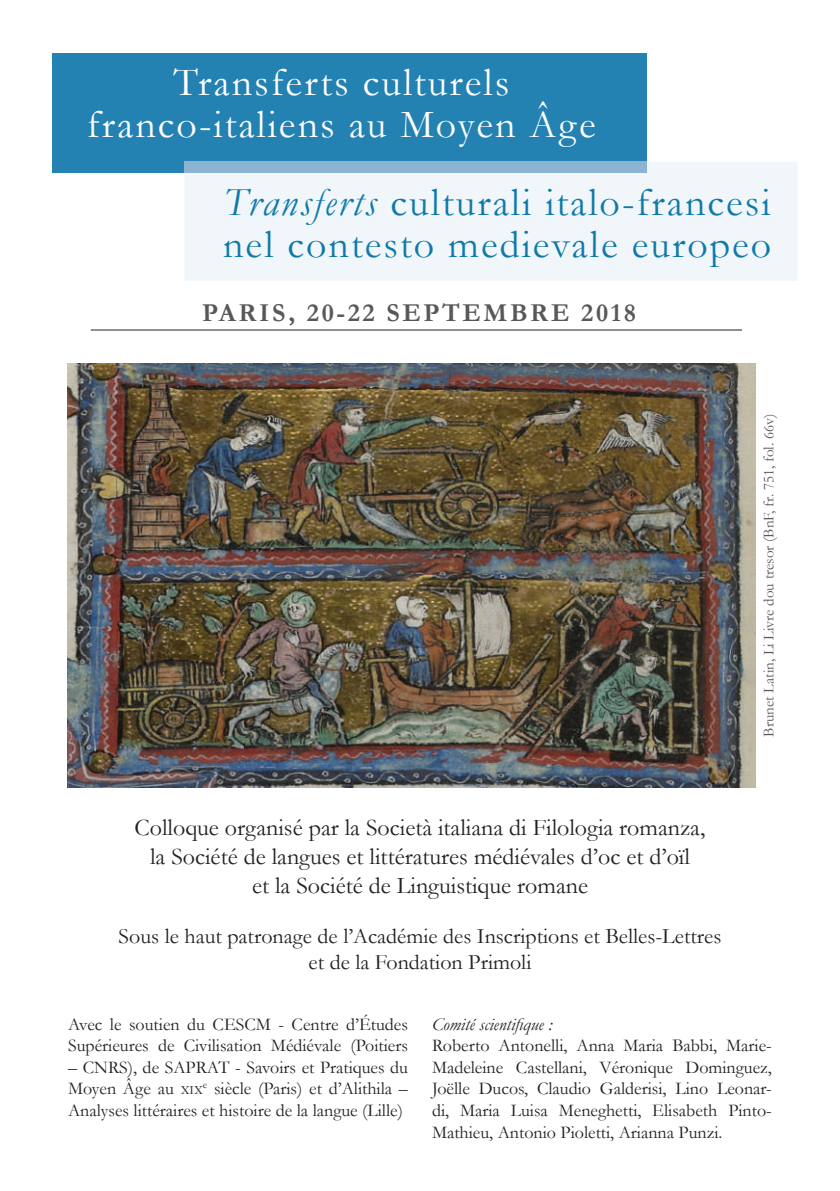
<style>
.page{position:relative;width:840px;height:1191px;background:#fff}
.page>*{position:absolute;margin:0;border:0;box-sizing:border-box;transform-origin:0 0}
.t1{font:40px/42px "Garamond";letter-spacing:.05em;color:#0f7aaa}
.t2{font:40px/42px "Garamond";letter-spacing:.05em;color:#fff;text-align:center}
.t3{font:700 26px "Garamond";letter-spacing:.1em;color:#57585a}
.t4{font:24px/28.8px "Garamond";color:#231f20;text-align:center}
.t5{font:22px/26.4px "Garamond";color:#231f20;text-align:center}
.t6{font:18px/21.6px "Garamond";color:#231f20;text-align:justify}
.t7{font:italic 18px "Garamond";color:#231f20}
.t8{font:15px "Garamond";color:#57585a}
.s1{font-style:italic}
.s2{font-size:12.6px}
</style>
<div class="page">
<div style="left:53px;top:54px;width:593px;height:119px;background:#2382b1"></div>
<div style="left:185px;top:162px;width:612px;height:119px;background:#f1f6fa"></div>
<div style="left:184px;top:162px;width:462px;height:11px;background:#8db3d2"></div>
<img style="left:67px;top:363px;width:688px;height:424px">
<hr style="left:91px;top:329px;width:650px;height:1px;background:#231f20">
<h1 class="t2" style="left:87px;top:61px;width:510px">Transferts culturels franco-italiens au Moyen Âge</h1>
<h1 class="t1" style="left:223px;top:181px;width:549px"><span class="s1">Transferts</span> culturali italo-francesi nel contesto medievale europeo</h1>
<h2 class="t3" style="left:202px;top:295px;width:435px">PARIS, 20-22 SEPTEMBRE 2018</h2>
<h3 class="t4" style="left:134px;top:812px;width:572px">Colloque organisé par la Società italiana di Filologia romanza, la Société de langues et littératures médiévales d’oc et d’oïl<br>et la Société de Linguistique romane</h3>
<p class="t5" style="left:119px;top:922px;width:604px">Sous le haut patronage de l’Académie des Inscriptions et Belles-Lettres et de la Fondation Primoli</p>
<p class="t8" style="left:758px;top:736px;width:325px;rotate:-90deg">Brunet Latin, Li Livre dou tresor (BnF, fr. 751, fol. 66v)</p>
<p class="t6" style="left:68px;top:1012px;width:341px">Avec le soutien du CESCM - Centre d’Études<br>Supérieures de Civilisation Médiévale (Poitiers</p>
<p class="t6" style="left:68px;top:1055px;width:341px">– CNRS), de SAPRAT - Savoirs et Pratiques du Moyen Âge au <span class="s2">XIX</span><sup>e</sup> siècle (Paris) et d’Alithila – Analyses littéraires et histoire de la langue (Lille)</p>
<p class="t7" style="left:432px;top:1011px;width:122px">Comité scientifique :</p>
<p class="t6" style="left:432px;top:1034px;width:341px">Roberto Antonelli, Anna Maria Babbi, Marie-Madeleine Castellani, Véronique Dominguez, Joëlle Ducos, Claudio Galderisi, Lino Leonar&shy;di, Maria Luisa Meneghetti, Elisabeth Pinto-Mathieu, Antonio Pioletti, Arianna Punzi.</p>
</div>
